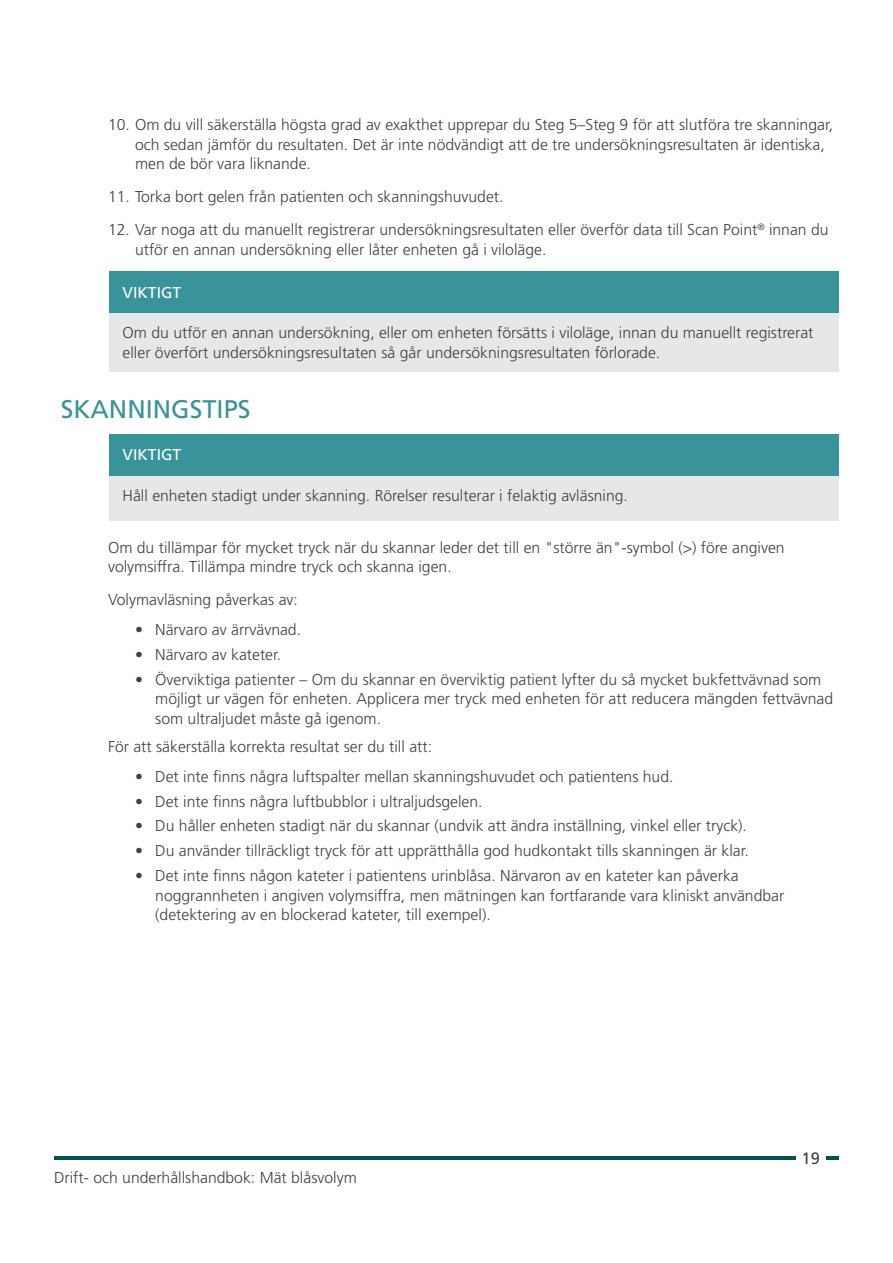
<style>
.page{position:relative;width:893px;height:1263px;background:#fff}
.page>*{position:absolute;margin:0;border:0;box-sizing:border-box;transform-origin:0 0}
.Heading_2{font:25.5px "Frutiger LT Std";color:#38939b}
.t1{font:16.5px "Frutiger LT Std";color:#414042}
.Caution_Text{font:300 15.75px/19.5px "Frutiger LT Std";color:#414042}
.Body_Text{font:300 15.75px/19.5px "Frutiger LT Std";color:#414042}
.Caution_Heading{font:15.75px "Frutiger LT Std";color:#fff}
</style>
<div class="page">
<hr style="left:54px;top:1156px;width:785px;height:3px;background:#00524c">
<div style="left:796px;top:1151px;width:29px;height:14px;background:#fff"></div>
<div style="left:109px;top:310px;width:730px;height:61px;background:#e6e7e8"></div>
<div style="left:109px;top:271px;width:730px;height:41px;background:#38939b"></div>
<div style="left:109px;top:473px;width:730px;height:47px;background:#e6e7e8"></div>
<div style="left:109px;top:434px;width:730px;height:41px;background:#38939b"></div>
<p class="Caution_Text" style="left:135px;top:115px;width:700px;text-indent:-27px">10. Om du vill säkerställa högsta grad av exakthet upprepar du Steg 5–Steg 9 för att slutföra tre skanningar, och sedan jämför du resultaten. Det är inte nödvändigt att de tre undersökningsresultaten är identiska, men de bör vara liknande.</p>
<p class="Caution_Text" style="left:108px;top:187px;width:397px">11. Torka bort gelen från patienten och skanningshuvudet.</p>
<p class="Caution_Text" style="left:135px;top:220px;width:695px;text-indent:-27px">12. Var noga att du manuellt registrerar undersökningsresultaten eller överför data till Scan Point<sup>®</sup> innan du utför en annan undersökning eller låter enheten gå i viloläge.</p>
<p class="Caution_Heading" style="left:123px;top:283px;width:60px">VIKTIGT</p>
<p class="Caution_Text" style="left:123px;top:323px;width:692px">Om du utför en annan undersökning, eller om enheten försätts i viloläge, innan du manuellt registrerat eller överfört undersökningsresultaten så går undersökningsresultaten förlorade.</p>
<h2 class="Heading_2" style="left:61px;top:394px;width:191px">SKANNINGSTIPS</h2>
<p class="Caution_Heading" style="left:123px;top:446px;width:60px">VIKTIGT</p>
<p class="Caution_Text" style="left:123px;top:486px;width:507px">Håll enheten stadigt under skanning. Rörelser resulterar i felaktig avläsning.</p>
<p class="Body_Text" style="left:108px;top:538px;width:678px">Om du tillämpar för mycket tryck när du skannar leder det till en "större än"-symbol (&gt;) före angiven volymsiffra. Tillämpa mindre tryck och skanna igen.</p>
<p class="Body_Text" style="left:108px;top:590px;width:191px">Volymavläsning påverkas av:</p>
<p class="Caution_Text" style="left:135px;top:620px;width:168px">• Närvaro av ärrvävnad.</p>
<p class="Caution_Text" style="left:135px;top:645px;width:148px">• Närvaro av kateter.</p>
<p class="Caution_Text" style="left:155px;top:670px;width:679px;text-indent:-20px">• Överviktiga patienter – Om du skannar en överviktig patient lyfter du så mycket bukfettvävnad som möjligt ur vägen för enheten. Applicera mer tryck med enheten för att reducera mängden fettvävnad som ultraljudet måste gå igenom.</p>
<p class="Body_Text" style="left:108px;top:737px;width:326px">För att säkerställa korrekta resultat ser du till att:</p>
<p class="Caution_Text" style="left:135px;top:767px;width:540px">• Det inte finns några luftspalter mellan skanningshuvudet och patientens hud.</p>
<p class="Caution_Text" style="left:135px;top:791px;width:349px">• Det inte finns några luftbubblor i ultraljudsgelen.</p>
<p class="Caution_Text" style="left:135px;top:816px;width:613px">• Du håller enheten stadigt när du skannar (undvik att ändra inställning, vinkel eller tryck).</p>
<p class="Caution_Text" style="left:135px;top:841px;width:615px">• Du använder tillräckligt tryck för att upprätthålla god hudkontakt tills skanningen är klar.</p>
<p class="Caution_Text" style="left:155px;top:866px;width:630px;text-indent:-20px">• Det inte finns någon kateter i patientens urinblåsa. Närvaron av en kateter kan påverka noggrannheten i angiven volymsiffra, men mätningen kan fortfarande vara kliniskt användbar (detektering av en blockerad kateter, till exempel).</p>
<p class="Caution_Text" style="left:54px;top:1168px;width:304px">Drift- och underhållshandbok: Mät blåsvolym</p>
<p class="t1" style="left:801px;top:1148px;width:20px">19</p>
</div>
